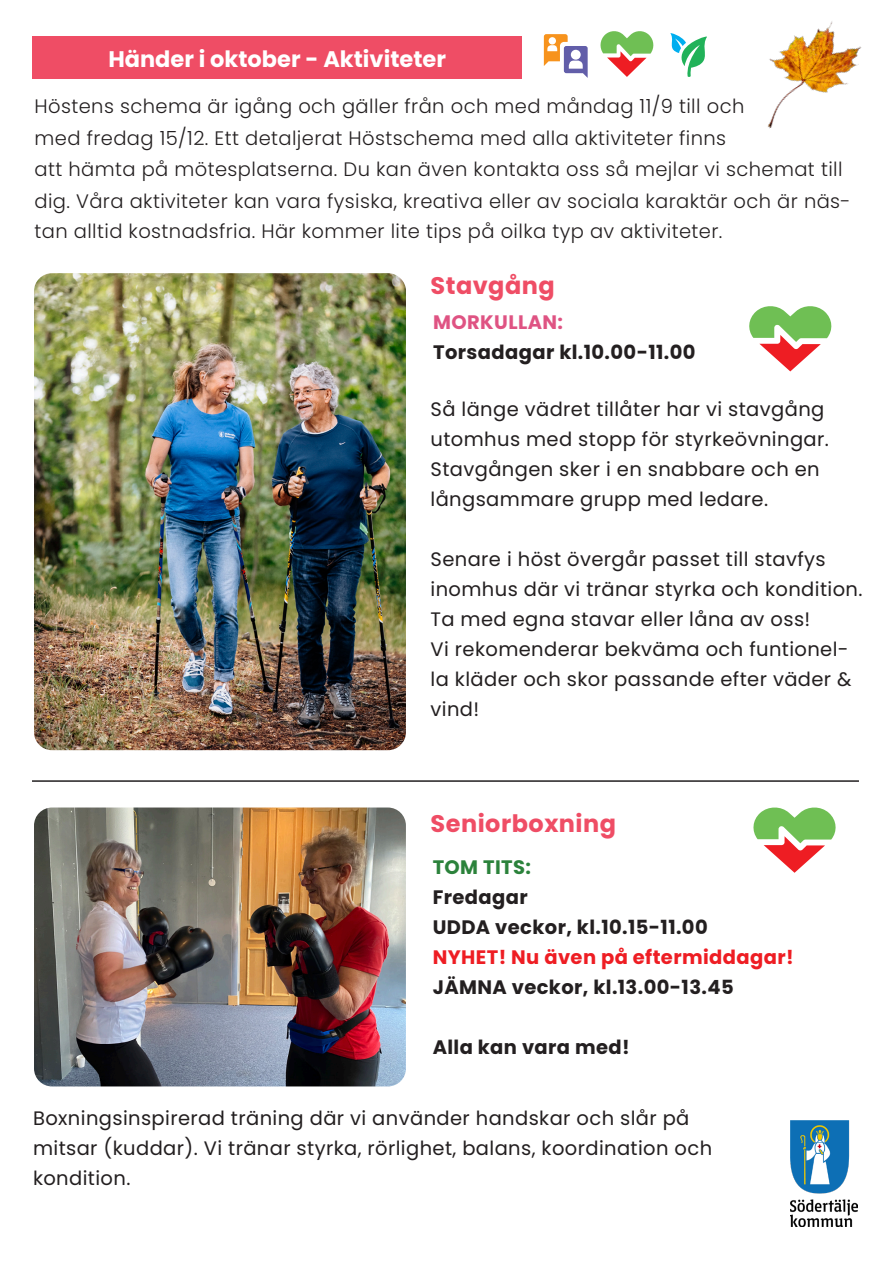
<style>
.page{position:relative;width:893px;height:1263px;background:#fff}
.page>*{position:absolute;margin:0;border:0;box-sizing:border-box;transform-origin:0 0}
.t1{font:700 24px "Poppins Latin";letter-spacing:.02em;color:#ef4d65}
.t2{font:700 22.5px "Poppins Latin";color:#fff}
.t3{font:19.5px/30px "Poppins Latin";letter-spacing:.02em;color:#231f20}
.t4{font:300 19.5px/31.2px "Poppins Latin";letter-spacing:.02em;color:#231f20}
.t5{font:700 19.5px/30px "Poppins Latin";letter-spacing:.02em;color:#231f20}
.s1{color:#df5383}
.s2{color:#2b823b}
.s3{color:#ee1d23}
</style>
<div class="page">
<div style="left:32px;top:36px;width:490px;height:43px;background:#ef4d65"></div>
<img style="left:790px;top:1120px;width:68px;height:107px">
<img style="left:34px;top:273px;width:372px;height:477px">
<svg style="left:749px;top:306px;width:83px;height:65px"></svg>
<svg style="left:600px;top:31px;width:54px;height:46px"></svg>
<svg style="left:544px;top:34px;width:44px;height:44px"></svg>
<svg style="left:670px;top:33px;width:37px;height:44px"></svg>
<hr style="left:32px;top:780px;width:827px;height:2px;background:#231f20">
<svg style="left:753px;top:807px;width:83px;height:66px"></svg>
<img style="left:34px;top:807px;width:372px;height:279px">
<img style="left:768px;top:21px;width:94px;height:108px">
<p class="t2" style="left:108px;top:44px;width:339px">Händer i oktober - Aktiviteter</p>
<p class="t4" style="left:35px;top:91px;width:818px">Höstens schema är igång och gäller från och med måndag 11/9 till och<br>med fredag 15/12. Ett detaljerat Höstschema med alla aktiviteter finns<br>att hämta på mötesplatserna. Du kan även kontakta oss så mejlar vi schemat till dig. Våra aktiviteter kan vara fysiska, kreativa eller av sociala karaktär och är näs&shy;tan alltid kostnadsfria. Här kommer lite tips på oilka typ av aktiviteter.</p>
<p class="t1" style="left:431px;top:270px;width:126px">Stavgång</p>
<p class="t5" style="left:433px;top:307px;width:264px"><span class="s1">MORKULLAN:<br></span>Torsadagar kl.10.00-11.00</p>
<p class="t3" style="left:431px;top:394px;width:400px">Så länge vädret tillåter har vi stavgång utomhus med stopp för styrkeövningar.<br>Stavgången sker i en snabbare och en långsammare grupp med ledare.</p>
<p class="t3" style="left:431px;top:544px;width:433px">Senare i höst övergår passet till stavfys inomhus där vi tränar styrka och kondition.<br>Ta med egna stavar eller låna av oss!<br>Vi rekomenderar bekväma och funtionel&shy;la kläder och skor passande efter väder &amp; vind!</p>
<p class="t1" style="left:431px;top:808px;width:187px">Seniorboxning</p>
<p class="t5" style="left:433px;top:852px;width:363px"><span class="s2">TOM TITS:<br></span>Fredagar<br>UDDA veckor, kl.10.15-11.00<br><span class="s3">NYHET! Nu även på eftermiddagar!<br></span>JÄMNA veckor, kl.13.00-13.45</p>
<p class="t5" style="left:433px;top:1032px;width:199px">Alla kan vara med!</p>
<p class="t3" style="left:33px;top:1103px;width:681px">Boxningsinspirerad träning där vi använder handskar och slår på mitsar (kuddar). Vi tränar styrka, rörlighet, balans, koordination och kondition.</p>
</div>
